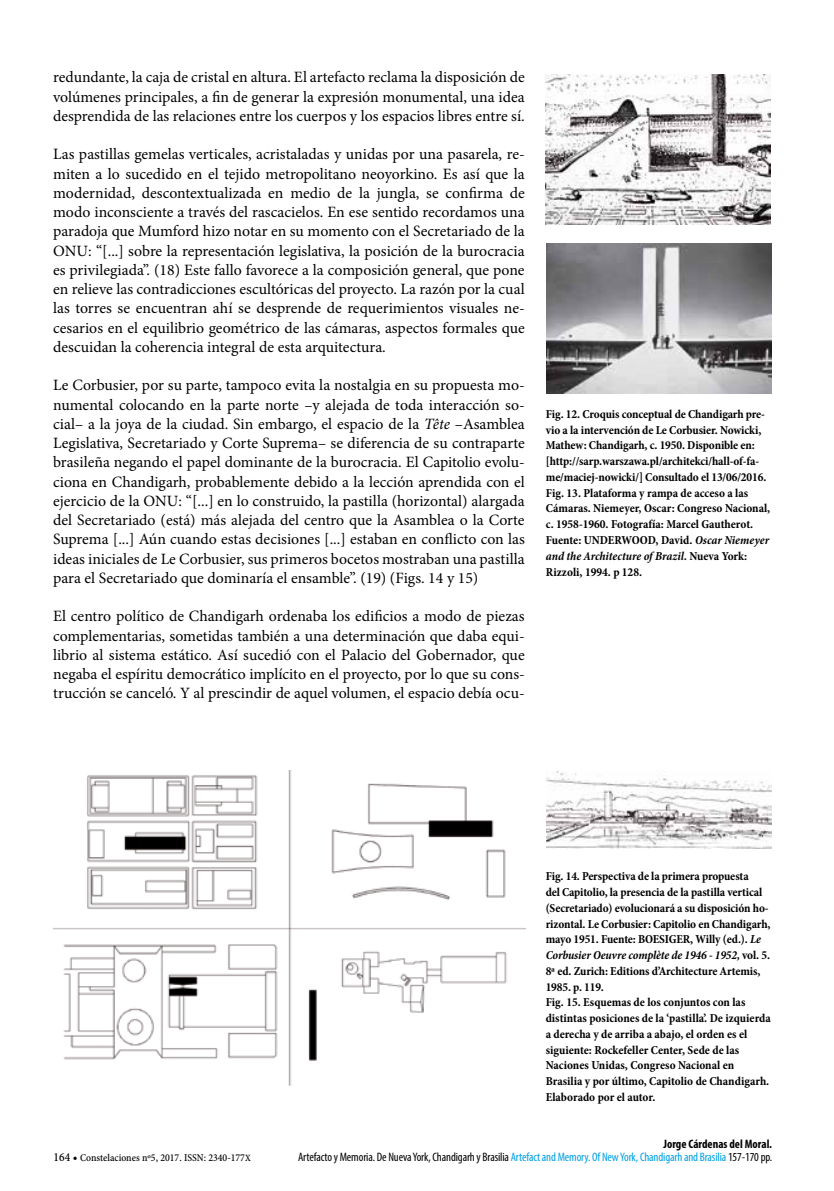
<style>
.page{position:relative;width:834px;height:1191px;background:#fff}
.page>*{position:absolute;margin:0;border:0;box-sizing:border-box;transform-origin:0 0}
.t1{font:15.75px/19.2px "Minion Pro";color:#000;text-align:justify}
.t2{font:700 condensed 12.25px/15.8px "Minion Pro";letter-spacing:-.01em;color:#000}
.t3{font:condensed 12.25px/13.1px "Myriad Pro";letter-spacing:-.01em;color:#000;text-align:right}
.t4{font:10.5px "Minion Pro Medium Cn Capt";color:#000}
.s1{font-style:italic}
.s2{font-size:12.25px}
.s3{font-size:9.62px}
.s4{font-weight:700}
.s5{color:#009fe3}
</style>
<div class="page">
<img style="left:545px;top:74px;width:225px;height:150px">
<img style="left:546px;top:243px;width:225px;height:150px">
<img style="left:546px;top:771px;width:225px;height:77px">
<img style="left:54px;top:771px;width:471px;height:314px">
<p class="t1" style="left:53px;top:68px;width:473px">redundante, la caja de cristal en altura. El artefacto reclama la disposición de volúmenes principales, a fin de generar la expresión monumental, una idea desprendida de las relaciones entre los cuerpos y los espacios libres entre sí.</p>
<p class="t1" style="left:53px;top:145px;width:473px">Las pastillas gemelas verticales, acristaladas y unidas por una pasarela, re&shy;miten a lo sucedido en el tejido metropolitano neoyorkino. Es así que la modernidad, descontextualizada en medio de la jungla, se confirma de modo inconsciente a través del rascacielos. En ese sentido recordamos una paradoja que Mumford hizo notar en su momento con el Secretariado de la ONU: “[...] sobre la representación legislativa, la posición de la burocracia es privilegiada”. (18) Este fallo favorece a la composición general, que pone en relieve las contradicciones escultóricas del proyecto. La razón por la cual las torres se encuentran ahí se desprende de requerimientos visuales ne&shy;cesarios en el equilibrio geométrico de las cámaras, aspectos formales que descuidan la coherencia integral de esta arquitectura.</p>
<p class="t1" style="left:53px;top:376px;width:473px">Le Corbusier, por su parte, tampoco evita la nostalgia en su propuesta mo&shy;numental colocando en la parte norte –y alejada de toda interacción so&shy;cial– a la joya de la ciudad. Sin embargo, el espacio de la <span class="s1">Tête</span> –Asamblea Legislativa, Secretariado y Corte Suprema– se diferencia de su contraparte brasileña negando el papel dominante de la burocracia. El Capitolio evolu&shy;ciona en Chandigarh, probablemente debido a la lección aprendida con el ejercicio de la ONU: “[...] en lo construido, la pastilla (horizontal) alargada del Secretariado (está) más alejada del centro que la Asamblea o la Corte Suprema [...] Aún cuando estas decisiones [...] estaban en conflicto con las ideas iniciales de Le Corbusier, sus primeros bocetos mostraban una pastilla para el Secretariado que dominaría el ensamble”. (19) (Figs. 14 y 15)</p>
<p class="t1" style="left:53px;top:607px;width:473px">El centro político de Chandigarh ordenaba los edificios a modo de piezas complementarias, sometidas también a una determinación que daba equi&shy;librio al sistema estático. Así sucedió con el Palacio del Gobernador, que negaba el espíritu democrático implícito en el proyecto, por lo que su cons&shy;trucción se canceló. Y al prescindir de aquel volumen, el espacio debía ocu-</p>
<p class="t2" style="left:545px;top:406px;width:226px">Fig. 12. Croquis conceptual de Chandigarh pre&shy;vio a la intervención de Le Corbusier. Nowicki, Mathew: Chandigarh, c. 1950. Disponible en: [http://sarp.warszawa.pl/architekci/hall-of-fa&shy;me/maciej-nowicki/] Consultado el 13/06/2016.<br>Fig. 13. Plataforma y rampa de acceso a las Cámaras. Niemeyer, Oscar: Congreso Nacional, c. 1958-1960. Fotografía: Marcel Gautherot.<br>Fuente: UNDERWOOD, David. <span class="s1">Oscar Niemeyer and the Architecture of Brazil.</span> Nueva York:<br>Rizzoli, 1994. p 128.</p>
<p class="t4" style="left:54px;top:1150px;width:199px"><span class="s2">164 •</span> Constelaciones nº5, 2017. ISSN: 2340-177<span class="s3">X</span></p>
<p class="t2" style="left:545px;top:868px;width:226px">Fig. 14. Perspectiva de la primera propuesta<br>del Capitolio, la presencia de la pastilla vertical (Secretariado) evolucionará a su disposición ho&shy;rizontal. Le Corbusier: Capitolio en Chandigarh, mayo 1951. Fuente: BOESIGER, Willy (ed.). <span class="s1">Le Corbusier Oeuvre complète de 1946 - 1952,</span> vol. 5.<br>8ª ed. Zurich: Editions d’Architecture Artemis, 1985. p. 119.<br>Fig. 15. Esquemas de los conjuntos con las distintas posiciones de la ‘pastilla’. De izquierda a derecha y de arriba a abajo, el orden es el siguiente: Rockefeller Center, Sede de las Naciones Unidas, Congreso Nacional en Brasilia y por último, Capitolio de Chandigarh.<br>Elaborado por el autor.</p>
<p class="t3" style="left:298px;top:1137px;width:475px"><span class="s4">Jorge Cárdenas del Moral.<br></span>Artefacto y Memoria. De Nueva York, Chandigarh y Brasilia <span class="s5">Artefact and Memory. Of New York, Chandigarh and Brasilia</span> 157-170 pp.</p>
</div>
